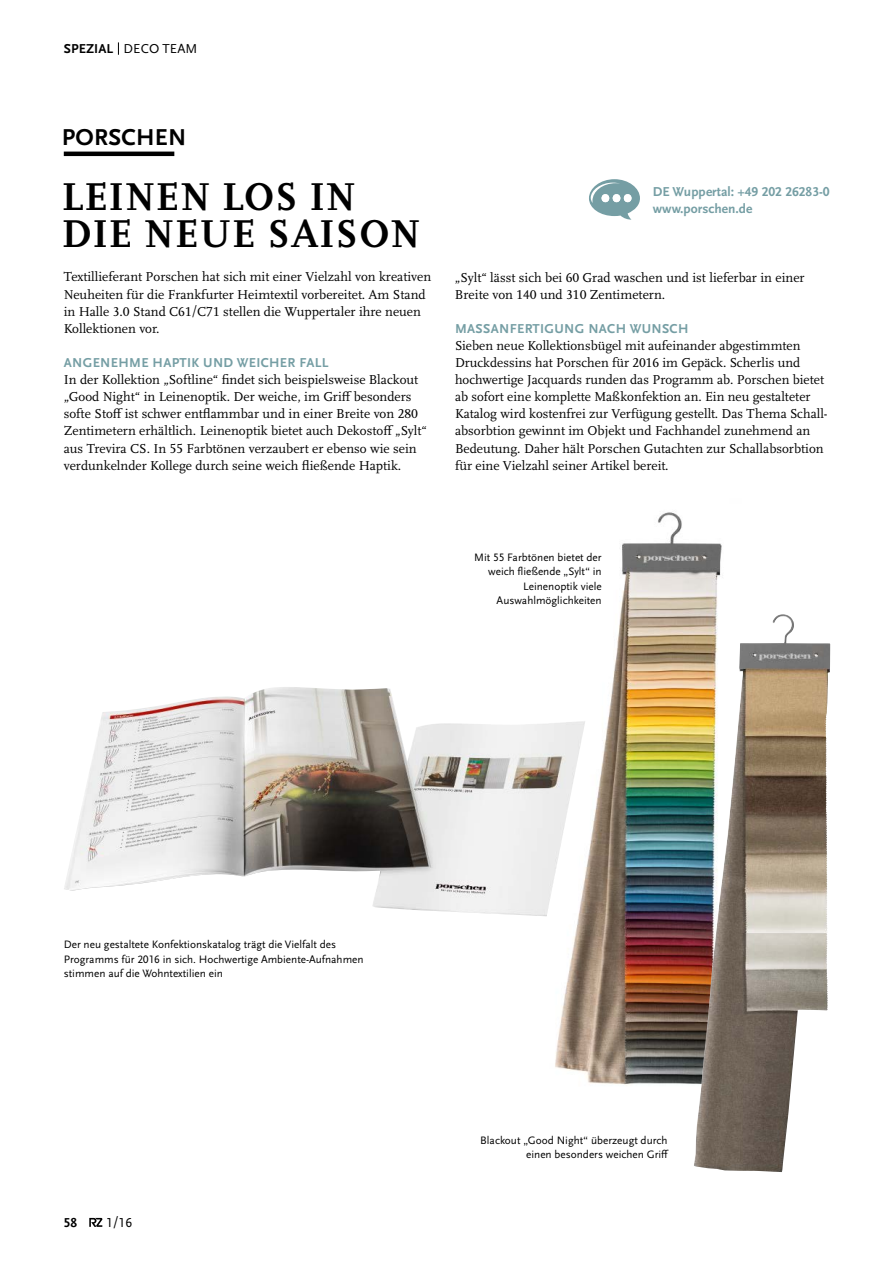
<style>
.page{position:relative;width:893px;height:1263px;background:#fff}
.page>*{position:absolute;margin:0;border:0;box-sizing:border-box;transform-origin:0 0}
.t1{font:700 40.5px/37.5px "Scala OT";letter-spacing:.025em;color:#000}
.t2{font:700 24px "Scala Sans OT";letter-spacing:.01em;color:#000}
.t3{font:13.5px/17.1px "Scala OT";color:#000}
.t4{font:700 13.5px/17.1px "Scala Sans OT";color:#759ea4}
.t5{font:13.5px "Scala Sans OT";letter-spacing:.07em;color:#000}
.t6{font:700 13.5px "Scala Sans OT";color:#000}
.t7{font:11.25px/14.2px "Scala Sans OT";color:#000;text-align:right}
.s1{font-weight:700}
.s2{font-family:"Scala Sans OT";font-weight:700;color:#759ea4}
</style>
<div class="page">
<svg style="left:89px;top:1218px;width:13px;height:9px"></svg>
<svg style="left:118px;top:42px;width:1px;height:13px"></svg>
<img style="left:545px;top:512px;width:177px;height:573px">
<hr style="left:64px;top:152px;width:110px;height:4px;background:#000">
<svg style="left:589px;top:179px;width:51px;height:41px"></svg>
<div style="left:602px;top:194px;width:7px;height:8px;background:#fff;border-radius:50%"></div>
<div style="left:613px;top:194px;width:7px;height:8px;background:#fff;border-radius:50%"></div>
<div style="left:624px;top:194px;width:7px;height:8px;background:#fff;border-radius:50%"></div>
<img style="left:64px;top:687px;width:521px;height:229px">
<img style="left:694px;top:614px;width:134px;height:558px">
<p class="t5" style="left:64px;top:42px;width:135px"><span class="s1">SPEZIAL</span> deco team</p>
<p class="t2" style="left:62px;top:124px;width:126px">PORSCHEN</p>
<p class="t1" style="left:62px;top:178px;width:360px">LEINEN LOS IN<br>DIE NEUE SAISON</p>
<p class="t3" style="left:64px;top:269px;width:369px">Textillieferant Porschen hat sich mit einer Vielzahl von kreativen Neuheiten für die Frankfurter Heimtextil vorbereitet. Am Stand in Halle 3.0 Stand C61/C71 stellen die Wuppertaler ihre neuen Kollektionen vor.</p>
<p class="t3" style="left:64px;top:354px;width:365px"><span class="s2">ANGENEHME HAPTIK UND WEICHER FALL<br></span>In der Kollektion „Softline“ findet sich beispielsweise Blackout „Good Night“ in Leinenoptik. Der weiche, im Griff besonders softe Stoff ist schwer entflammbar und in einer Breite von 280<br>Zentimetern erhältlich. Leinenoptik bietet auch Dekostoff „Sylt“ aus Trevira CS. In 55 Farbtönen verzaubert er ebenso wie sein verdunkelnder Kollege durch seine weich fließende Haptik.</p>
<p class="t4" style="left:653px;top:183px;width:178px">DE WUPPERTAL: +49 202 26283-0<br>WWW.PORSCHEN.DE</p>
<p class="t3" style="left:455px;top:269px;width:351px">„Sylt“ lässt sich bei 60 Grad waschen und ist lieferbar in einer<br>Breite von 140 und 310 Zentimetern.</p>
<p class="t3" style="left:455px;top:320px;width:374px"><span class="s2">MASSANFERTIGUNG NACH WUNSCH<br></span>Sieben neue Kollektionsbügel mit aufeinander abgestimmten Druckdessins hat Porschen für 2016 im Gepäck. Scherlis und hochwertige Jacquards runden das Programm ab. Porschen bietet ab sofort eine komplette Maßkonfektion an. Ein neu gestalteter Katalog wird kostenfrei zur Verfügung gestellt. Das Thema Schall&shy;absorbtion gewinnt im Objekt und Fachhandel zunehmend an Bedeutung. Daher hält Porschen Gutachten zur Schallabsorbtion für eine Vielzahl seiner Artikel bereit.</p>
<p class="t7" style="left:474px;top:550px;width:129px">mit 55 Farbtönen bietet der weich fließende „Sylt“ in<br>Leinenoptik viele auswahlmöglichkeiten</p>
<p class="t7" style="left:64px;top:938px;width:301px;text-align:left">der neu gestaltete Konfektionskatalog trägt die Vielfalt des<br>Programms für 2016 in sich. Hochwertige ambiente-aufnahmen stimmen auf die Wohntextilien ein</p>
<p class="t6" style="left:64px;top:1215px;width:15px">58</p>
<p class="t5" style="left:106px;top:1215px;width:27px">1/16</p>
<p class="t7" style="left:480px;top:1133px;width:190px">Blackout „Good Night“ überzeugt durch einen besonders weichen Griff</p>
</div>
